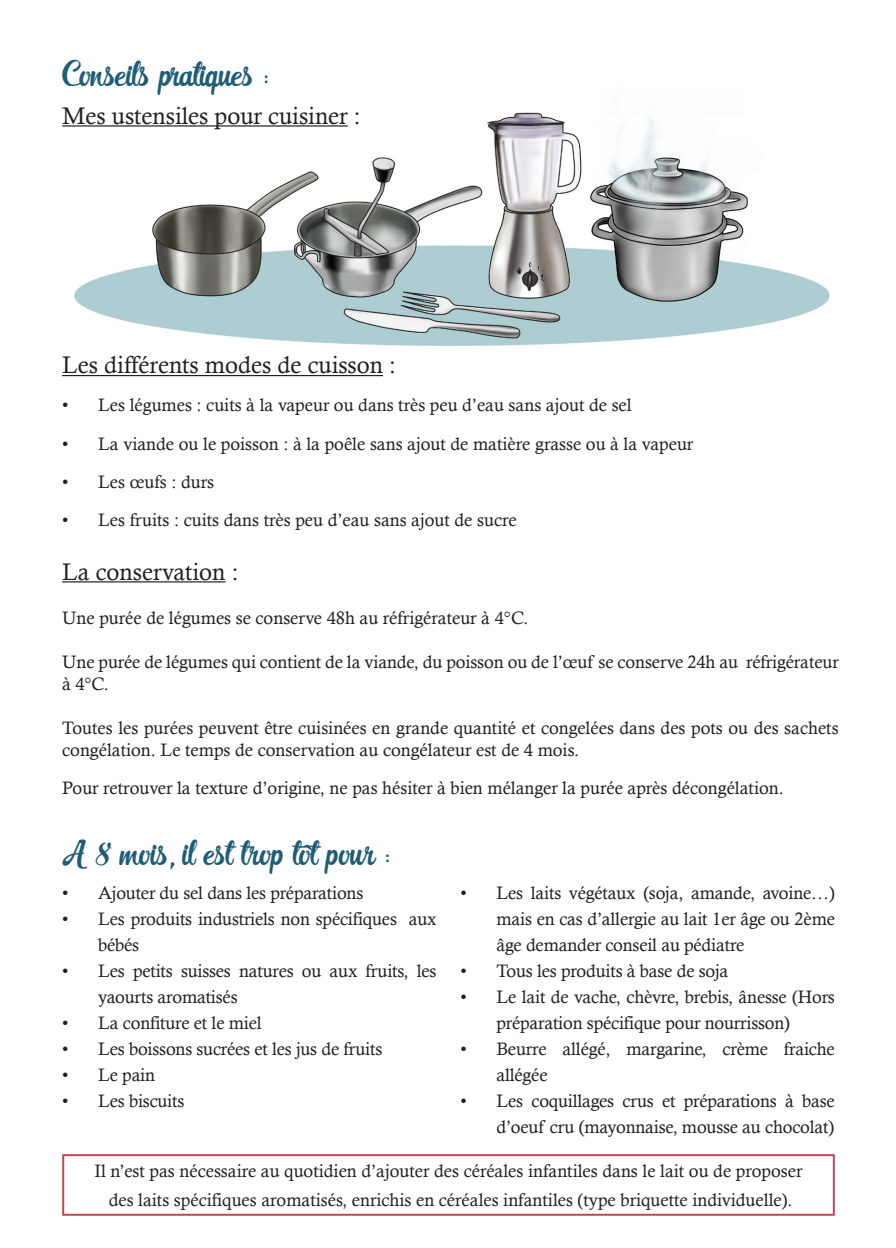
<style>
.page{position:relative;width:896px;height:1248px;background:#fff}
.page>*{position:absolute;margin:0;border:0;box-sizing:border-box;transform-origin:0 0}
.t1{font:48px "Blanche de la Fontaine";color:#1e5d76}
.t2{font:24px "Calisto";color:#231f20}
.t3{font:18px/26px "Calisto";color:#231f20}
.s1{font-family:"Script MT Bold";font-size:32px}
</style>
<div class="page">
<img style="left:62px;top:112px;width:768px;height:265px">
<hr style="left:62px;top:125px;width:286px;height:1px;background:#231f20">
<hr style="left:62px;top:375px;width:321px;height:1px;background:#231f20">
<hr style="left:62px;top:581px;width:164px;height:1px;background:#231f20">
<div style="left:62px;top:1153px;width:773px;height:62px;border:2px solid #c24655"></div>
<p class="t1" style="left:62px;top:43px;width:207px">Conseils pratiques :</p>
<p class="t2" style="left:62px;top:102px;width:300px">Mes ustensiles pour cuisiner :</p>
<p class="t2" style="left:62px;top:351px;width:335px">Les différents modes de cuisson :</p>
<p class="t3" style="left:62px;top:392px;width:571px">• Les légumes : cuits à la vapeur ou dans très peu d’eau sans ajout de sel</p>
<p class="t3" style="left:62px;top:430px;width:632px">• La viande ou le poisson : à la poêle sans ajout de matière grasse ou à la vapeur</p>
<p class="t3" style="left:62px;top:468px;width:153px">• Les œufs : durs</p>
<p class="t3" style="left:62px;top:506px;width:456px">• Les fruits : cuits dans très peu d’eau sans ajout de sucre</p>
<p class="t2" style="left:62px;top:557px;width:178px">La conservation :</p>
<p class="t3" style="left:62px;top:604px;width:468px">Une purée de légumes se conserve 48h au réfrigérateur à 4°C.</p>
<p class="t3" style="left:62px;top:650px;width:778px;line-height:22px">Une purée de légumes qui contient de la viande, du poisson ou de l’œuf se conserve 24h au réfrigérateur à 4°C.</p>
<p class="t3" style="left:62px;top:716px;width:778px;line-height:22px">Toutes les purées peuvent être cuisinées en grande quantité et congelées dans des pots ou des sachets congélation. Le temps de conservation au congélateur est de 4 mois.</p>
<p class="t3" style="left:62px;top:774px;width:723px">Pour retrouver la texture d’origine, ne pas hésiter à bien mélanger la purée après décongélation.</p>
<p class="t1" style="left:62px;top:821px;width:328px">A <span class="s1">8</span> mois, il est trop tôt pour :</p>
<p class="t3" style="left:62px;top:879px;width:303px">• Ajouter du sel dans les préparations</p>
<p class="t3" style="left:98px;top:905px;width:340px;text-indent:-36px">• Les produits industriels non spécifiques aux bébés</p>
<p class="t3" style="left:98px;top:957px;width:340px;text-indent:-36px">• Les petits suisses natures ou aux fruits, les yaourts aromatisés</p>
<p class="t3" style="left:62px;top:1009px;width:201px">• La confiture et le miel</p>
<p class="t3" style="left:62px;top:1035px;width:322px">• Les boissons sucrées et les jus de fruits</p>
<p class="t3" style="left:62px;top:1061px;width:94px">• Le pain</p>
<p class="t3" style="left:62px;top:1087px;width:124px">• Les biscuits</p>
<p class="t3" style="left:496px;top:879px;width:340px;text-align:justify;text-indent:-36px">• Les laits végétaux (soja, amande, avoine…) mais en cas d’allergie au lait 1er âge ou 2ème âge demander conseil au pédiatre</p>
<p class="t3" style="left:460px;top:957px;width:269px">• Tous les produits à base de soja</p>
<p class="t3" style="left:460px;top:983px;width:376px;text-align:center">• Le lait de vache, chèvre, brebis, ânesse (Hors préparation spécifique pour nourrisson)</p>
<p class="t3" style="left:496px;top:1035px;width:340px;text-indent:-36px">• Beurre allégé, margarine, crème fraiche allégée</p>
<p class="t3" style="left:460px;top:1087px;width:376px;text-align:right">• Les coquillages crus et préparations à base d’oeuf cru (mayonnaise, mousse au chocolat)</p>
<p class="t3" style="left:95px;top:1157px;width:709px">Il n’est pas nécessaire au quotidien d’ajouter des céréales infantiles dans le lait ou de proposer</p>
<p class="t3" style="left:109px;top:1185px;width:685px">des laits spécifiques aromatisés, enrichis en céréales infantiles (type briquette individuelle).</p>
</div>
